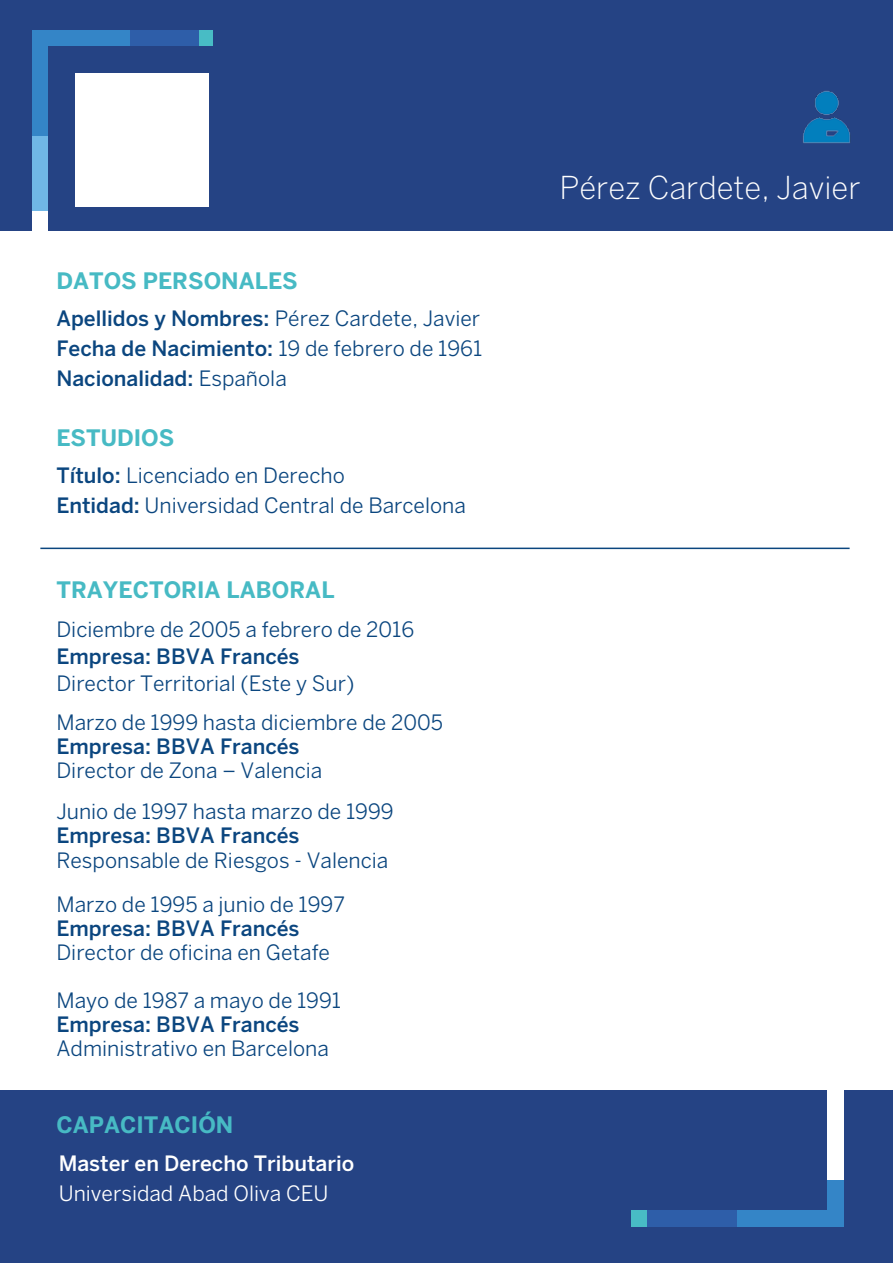
<style>
.page{position:relative;width:893px;height:1263px;background:#fff}
.page>*{position:absolute;margin:0;border:0;box-sizing:border-box;transform-origin:0 0}
.t1{font:300 31.35px "Benton Sans";color:#fff}
.t2{font:700 22.5px "Benton Sans";color:#47bac4}
.t3{font:21px/30px "Benton Sans";color:#0b467f}
.t4{font:500 21px/30px "Benton Sans";color:#0b467f;text-align:justify}
.t5{font:500 21px "Benton Sans";color:#fff}
.t6{font:21px "Benton Sans";color:#fff}
.s1{font-weight:400}
.s2{font-weight:500}
</style>
<div class="page">
<div style="left:0;top:1090px;width:893px;height:173px;background:#254384"></div>
<div style="left:0;top:0;width:893px;height:230px;background:#254384"></div>
<div style="left:75px;top:73px;width:133px;height:134px;background:#fff"></div>
<img style="left:803px;top:90px;width:48px;height:54px">
<div style="left:32px;top:30px;width:16px;height:106px;background:#3485c7"></div>
<div style="left:32px;top:136px;width:16px;height:75px;background:#70b7e6"></div>
<div style="left:46px;top:30px;width:84px;height:15px;background:#3485c7"></div>
<div style="left:130px;top:30px;width:83px;height:15px;background:#2e5ea9"></div>
<div style="left:199px;top:30px;width:14px;height:15px;background:#48bcc5"></div>
<div style="left:32px;top:211px;width:16px;height:25px;background:#fff"></div>
<hr style="left:40px;top:548px;width:810px;height:1px;background:#0b467f">
<div style="left:828px;top:764px;width:16px;height:416px;background:#fff"></div>
<div style="left:737px;top:1210px;width:92px;height:17px;background:#3485c7"></div>
<div style="left:647px;top:1210px;width:90px;height:17px;background:#2e5ea9"></div>
<div style="left:631px;top:1210px;width:16px;height:17px;background:#48bcc5"></div>
<div style="left:828px;top:1180px;width:16px;height:47px;background:#3485c7"></div>
<p class="t2" style="left:56px;top:267px;width:243px">DATOS PERSONALES</p>
<p class="t4" style="left:56px;top:303px;width:427px">Apellidos y Nombres: <span class="s1">Pérez Cardete, Javier </span>Fecha de Nacimiento: <span class="s1">19 de febrero de 1961<br></span>Nacionalidad: <span class="s1">Española</span></p>
<p class="t2" style="left:56px;top:424px;width:119px">ESTUDIOS</p>
<p class="t3" style="left:56px;top:460px;width:411px"><span class="s2">Título:</span> Licenciado en Derecho<br><span class="s2">Entidad:</span> Universidad Central de Barcelona</p>
<p class="t2" style="left:56px;top:576px;width:280px">TRAYECTORIA LABORAL</p>
<p class="t3" style="left:56px;top:614px;width:359px">Diciembre de 2005 a febrero de 2016</p>
<p class="t4" style="left:56px;top:641px;width:245px">Empresa: BBVA Francés</p>
<p class="t3" style="left:56px;top:664px;width:388px;line-height:38.5px">Director Territorial (Este y Sur)<br>Marzo de 1999 hasta diciembre de 2005</p>
<p class="t4" style="left:56px;top:731px;width:245px">Empresa: BBVA Francés</p>
<p class="t3" style="left:56px;top:749px;width:339px;line-height:41.5px">Director de Zona – Valencia<br>Junio de 1997 hasta marzo de 1999</p>
<p class="t4" style="left:56px;top:820px;width:245px">Empresa: BBVA Francés</p>
<p class="t3" style="left:56px;top:837px;width:333px;line-height:44.5px">Responsable de Riesgos - Valencia<br>Marzo de 1995 a junio de 1997</p>
<p class="t4" style="left:56px;top:913px;width:245px">Empresa: BBVA Francés</p>
<p class="t3" style="left:56px;top:937px;width:275px">Director de oficina en Getafe</p>
<p class="t3" style="left:56px;top:985px;width:286px">Mayo de 1987 a mayo de 1991</p>
<p class="t4" style="left:56px;top:1009px;width:245px">Empresa: BBVA Francés</p>
<p class="t3" style="left:56px;top:1033px;width:274px">Administrativo en Barcelona</p>
<p class="t2" style="left:56px;top:1111px;width:179px">CAPACITACIÓN</p>
<p class="t5" style="left:59px;top:1151px;width:297px">Master en Derecho Tributario</p>
<p class="t6" style="left:59px;top:1181px;width:271px">Universidad Abad Oliva CEU</p>
<h1 class="t1" style="left:559px;top:169px;width:303px">Pérez Cardete, Javier</h1>
</div>
